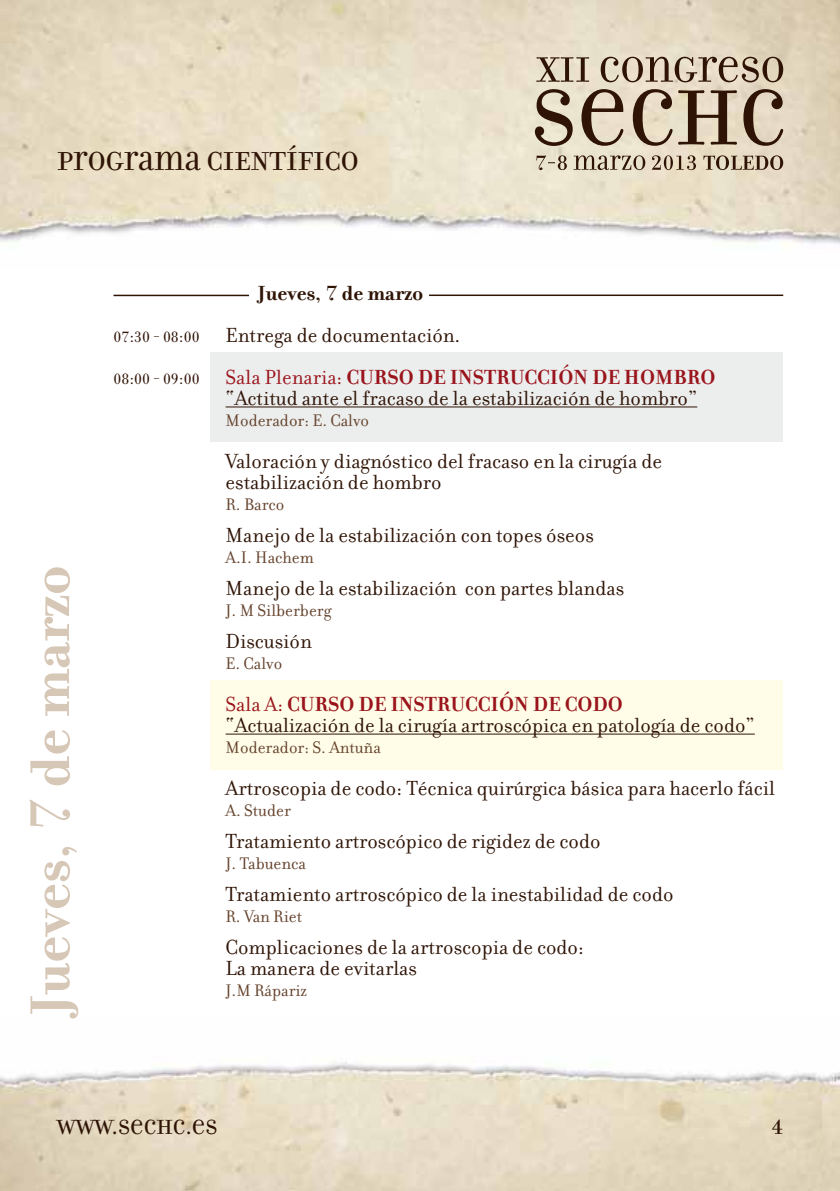
<style>
.page{position:relative;width:840px;height:1191px;background:#fff}
.page>*{position:absolute;margin:0;border:0;box-sizing:border-box;transform-origin:0 0}
.t1{font:700 60px "Filosofia";color:#d7c7b6}
.t2{font:28px "Filosofia Unicase";color:#2f1406}
.t3{font:28px "Filosofia";color:#2f1406}
.t4{font:22px/21px "Filosofia";color:#2f1406}
.t5{font:700 22px/42px "Filosofia";color:#9a141c}
.t6{font:22px "Filosofia Unicase";color:#2f1406}
.t7{font:18px "Filosofia";color:#65422c}
.s1{font-family:"Filosofia Unicase";font-weight:400}
.s2{color:#2f1406}
.s3{font-family:"Filosofia Unicase";font-weight:400;color:#2f1406}
.s4{font-family:"Filosofia Grand Caps";font-weight:400;color:#2f1406}
.s5{font-weight:400;color:#2f1406}
.s6{font-weight:400}
.s7{color:#9a141c}
.s8{font-weight:700;color:#9a141c}
</style>
<div class="page">
<div style="left:210px;top:680px;width:571px;height:89px;background:#fffde7"></div>
<div style="left:210px;top:352px;width:571px;height:90px;background:#eceded"></div>
<img style="left:0;top:1061px;width:822px;height:130px">
<img style="left:0;top:0;width:839px;height:246px">
<hr style="left:225px;top:406px;width:472px;height:1px;background:#2f1406">
<hr style="left:225px;top:733px;width:529px;height:1px;background:#2f1406">
<hr style="left:429px;top:294px;width:353px;height:2px;background:#2f1406">
<hr style="left:113px;top:295px;width:136px;height:1px;background:#2f1406">
<svg style="left:536px;top:57px;width:53px;height:25px"></svg>
<svg style="left:600px;top:57px;width:182px;height:25px;background:#af9f8c"></svg>
<svg style="left:534px;top:89px;width:38px;height:57px;background:#a59784"></svg>
<svg style="left:581px;top:89px;width:42px;height:57px;background:#aa9a88"></svg>
<svg style="left:632px;top:89px;width:104px;height:57px;background:#ad9c89"></svg>
<svg style="left:743px;top:89px;width:39px;height:57px;background:#aa9987"></svg>
<svg style="left:536px;top:155px;width:30px;height:15px"></svg>
<svg style="left:573px;top:155px;width:72px;height:15px"></svg>
<svg style="left:651px;top:155px;width:44px;height:15px"></svg>
<svg style="left:703px;top:155px;width:79px;height:15px"></svg>
<img style="left:822px;top:1072px;width:17px;height:119px">
<p class="t2" style="left:57px;top:145px;width:303px">PROGRAMA CIENTÍFICO</p>
<h1 class="t1" style="left:14px;top:1016px;width:452px;rotate:-90deg">Jueves, <span class="s1">7</span> de marzo</h1>
<p class="t5" style="left:113px;top:272px;width:603px;text-indent:144px"><span class="s2">Jueves,</span> <span class="s3">7</span> <span class="s2">de marzo<br></span><span class="s4">07:30 - 08:00</span> <span class="s5">Entrega de documentación.<br></span><span class="s4">08:00 - 09:00</span> <span class="s6">Sala Plenaria:</span> CURSO DE INSTRUCCIÓN DE HOMBRO</p>
<p class="t4" style="left:225px;top:388px;width:473px">“Actitud ante el fracaso de la estabilización de hombro”</p>
<p class="t7" style="left:225px;top:410px;width:145px">Moderador: E. Calvo</p>
<p class="t4" style="left:225px;top:451px;width:438px">Valoración y diagnóstico del fracaso en la cirugía de estabilización de hombro</p>
<p class="t7" style="left:225px;top:494px;width:60px">R. Barco</p>
<p class="t4" style="left:225px;top:525px;width:369px">Manejo de la estabilización con topes óseos</p>
<p class="t7" style="left:225px;top:547px;width:90px">A.I. Hachem</p>
<p class="t4" style="left:225px;top:578px;width:400px">Manejo de la estabilización con partes blandas</p>
<p class="t7" style="left:225px;top:600px;width:107px">J. M Silberberg</p>
<p class="t4" style="left:225px;top:631px;width:88px">Discusión</p>
<p class="t7" style="left:225px;top:653px;width:58px">E. Calvo</p>
<p class="t4" style="left:225px;top:694px;width:530px"><span class="s7">Sala A:</span> <span class="s8">CURSO DE INSTRUCCIÓN DE CODO<br></span>“Actualización de la cirugía artroscópica en patología de codo”</p>
<p class="t7" style="left:225px;top:737px;width:157px">Moderador: S. Antuña</p>
<p class="t4" style="left:225px;top:778px;width:550px">Artroscopia de codo: Técnica quirúrgica básica para hacerlo fácil</p>
<p class="t7" style="left:225px;top:800px;width:67px">A. Studer</p>
<p class="t4" style="left:225px;top:831px;width:376px">Tratamiento artroscópico de rigidez de codo</p>
<p class="t7" style="left:225px;top:853px;width:82px">J. Tabuenca</p>
<p class="t4" style="left:225px;top:884px;width:449px">Tratamiento artroscópico de la inestabilidad de codo</p>
<p class="t7" style="left:225px;top:906px;width:78px">R. Van Riet</p>
<p class="t4" style="left:225px;top:937px;width:359px">Complicaciones de la artroscopia de codo:<br>La manera de evitarlas</p>
<p class="t7" style="left:225px;top:980px;width:83px">J.M Rápariz</p>
<p class="t3" style="left:57px;top:1110px;width:16px">4</p>
<p class="t6" style="left:771px;top:1114px;width:13px">4</p>
<p class="t6" style="left:57px;top:1114px;width:162px">WWW.SECHC.ES</p>
</div>
